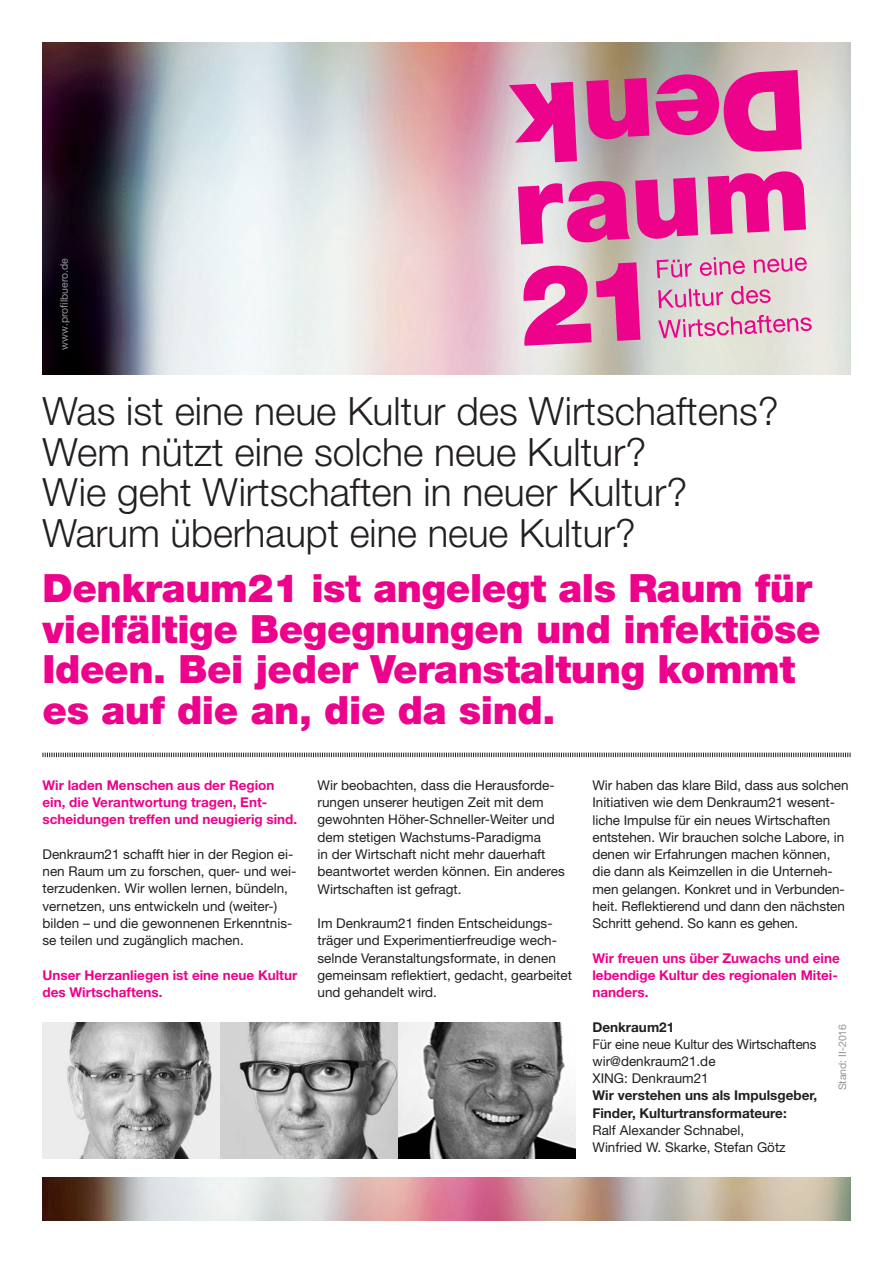
<style>
.page{position:relative;width:893px;height:1263px;background:#fff}
.page>*{position:absolute;margin:0;border:0;box-sizing:border-box;transform-origin:0 0}
.t1{font:300 39px "Helvetica Neue";color:#231f20}
.t2{font:900 39px/40.5px "Helvetica Neue";letter-spacing:-.01em;color:#ed028c}
.t3{font:13.5px/17.2px "Helvetica Neue";color:#231f20}
.t4{font:700 13.5px/17.2px "Helvetica Neue";color:#ed028c}
.t5{font:700 13.5px/17.2px "Helvetica Neue";color:#231f20}
.t6{font:10.5px "Helvetica Neue";color:#939598}
</style>
<div class="page">
<img style="left:43px;top:43px;width:807px;height:331px">
<img style="left:43px;top:1178px;width:807px;height:42px">
<img style="left:43px;top:1023px;width:533px;height:136px">
<svg style="left:42px;top:752px;width:809px;height:6px"></svg>
<svg style="left:521px;top:262px;width:119px;height:84px;background:#e25ca5"></svg>
<svg style="left:655px;top:70px;width:147px;height:83px;background:#da509e"></svg>
<svg style="left:586px;top:78px;width:63px;height:62px;background:#d82d8b"></svg>
<svg style="left:509px;top:82px;width:68px;height:80px;background:#e45aab"></svg>
<svg style="left:518px;top:177px;width:180px;height:67px;background:#e055a4"></svg>
<svg style="left:708px;top:171px;width:98px;height:63px;background:#e846a2"></svg>
<svg style="left:657px;top:259px;width:35px;height:19px"></svg>
<svg style="left:700px;top:257px;width:45px;height:19px"></svg>
<svg style="left:754px;top:257px;width:53px;height:16px"></svg>
<svg style="left:658px;top:289px;width:65px;height:19px"></svg>
<svg style="left:731px;top:286px;width:40px;height:19px"></svg>
<svg style="left:658px;top:315px;width:154px;height:23px;background:#e3aac4"></svg>
<p class="t6" style="left:58px;top:350px;width:93px;rotate:-90deg">www.profilbuero.de</p>
<p class="t1" style="left:43px;top:387px;width:738px">Was ist eine neue Kultur des Wirtschaftens?</p>
<p class="t1" style="left:43px;top:428px;width:605px">Wem nützt eine solche neue Kultur?</p>
<p class="t1" style="left:43px;top:468px;width:646px">Wie geht Wirtschaften in neuer Kultur?</p>
<p class="t1" style="left:43px;top:509px;width:595px">Warum überhaupt eine neue Kultur?</p>
<p class="t2" style="left:43px;top:568px;width:771px">Denkraum21 ist angelegt als Raum für</p>
<p class="t2" style="left:43px;top:608px;width:780px">vielfältige Begegnungen und infektiöse<br>Ideen. Bei jeder Veranstaltung kommt es auf die an, die da sind.</p>
<p class="t4" style="left:43px;top:776px;width:256px">Wir laden Menschen aus der Region ein, die Verantwortung tragen, Ent&shy;scheidungen treffen und neugierig sind.</p>
<p class="t3" style="left:43px;top:845px;width:255px">Denkraum21 schafft hier in der Region ei&shy;nen Raum um zu forschen, quer- und wei&shy;terzudenken. Wir wollen lernen, bündeln, vernetzen, uns entwickeln und (weiter-) bilden – und die gewonnenen Erkenntnis&shy;se teilen und zugänglich machen.</p>
<p class="t4" style="left:43px;top:966px;width:256px">Unser Herzanliegen ist eine neue Kultur des Wirtschaftens.</p>
<p class="t3" style="left:317px;top:776px;width:249px">Wir beobachten, dass die Herausforde&shy;rungen unserer heutigen Zeit mit dem gewohnten Höher-Schneller-Weiter und dem stetigen Wachstums-Paradigma<br>in der Wirtschaft nicht mehr dauerhaft beantwortet werden können. Ein anderes Wirtschaften ist gefragt.</p>
<p class="t3" style="left:317px;top:914px;width:256px">Im Denkraum21 finden Entscheidungs&shy;träger und Experimentierfreudige wech&shy;selnde Veranstaltungsformate, in denen gemeinsam reflektiert, gedacht, gearbeitet und gehandelt wird.</p>
<p class="t3" style="left:592px;top:776px;width:258px">Wir haben das klare Bild, dass aus solchen Initiativen wie dem Denkraum21 wesent&shy;liche Impulse für ein neues Wirtschaften entstehen. Wir brauchen solche Labore, in denen wir Erfahrungen machen können, die dann als Keimzellen in die Unterneh&shy;men gelangen. Konkret und in Verbunden&shy;heit. Reflektierend und dann den nächsten Schritt gehend. So kann es gehen.</p>
<p class="t4" style="left:592px;top:949px;width:249px">Wir freuen uns über Zuwachs und eine lebendige Kultur des regionalen Mitei&shy;nanders.</p>
<p class="t5" style="left:592px;top:1018px;width:83px">Denkraum21</p>
<p class="t3" style="left:592px;top:1035px;width:225px">Für eine neue Kultur des Wirtschaftens</p>
<p class="t3" style="left:592px;top:1052px;width:125px">wir@denkraum21.de</p>
<p class="t3" style="left:592px;top:1069px;width:118px">XING: Denkraum21</p>
<p class="t5" style="left:592px;top:1087px;width:226px">Wir verstehen uns als Impulsgeber,<br>Finder, Kulturtransformateure:</p>
<p class="t3" style="left:592px;top:1121px;width:153px">Ralf Alexander Schnabel,</p>
<p class="t3" style="left:592px;top:1138px;width:195px">Winfried W. Skarke, Stefan Götz</p>
<p class="t6" style="left:836px;top:1090px;width:68px;rotate:-90deg">Stand: II-2016</p>
</div>
